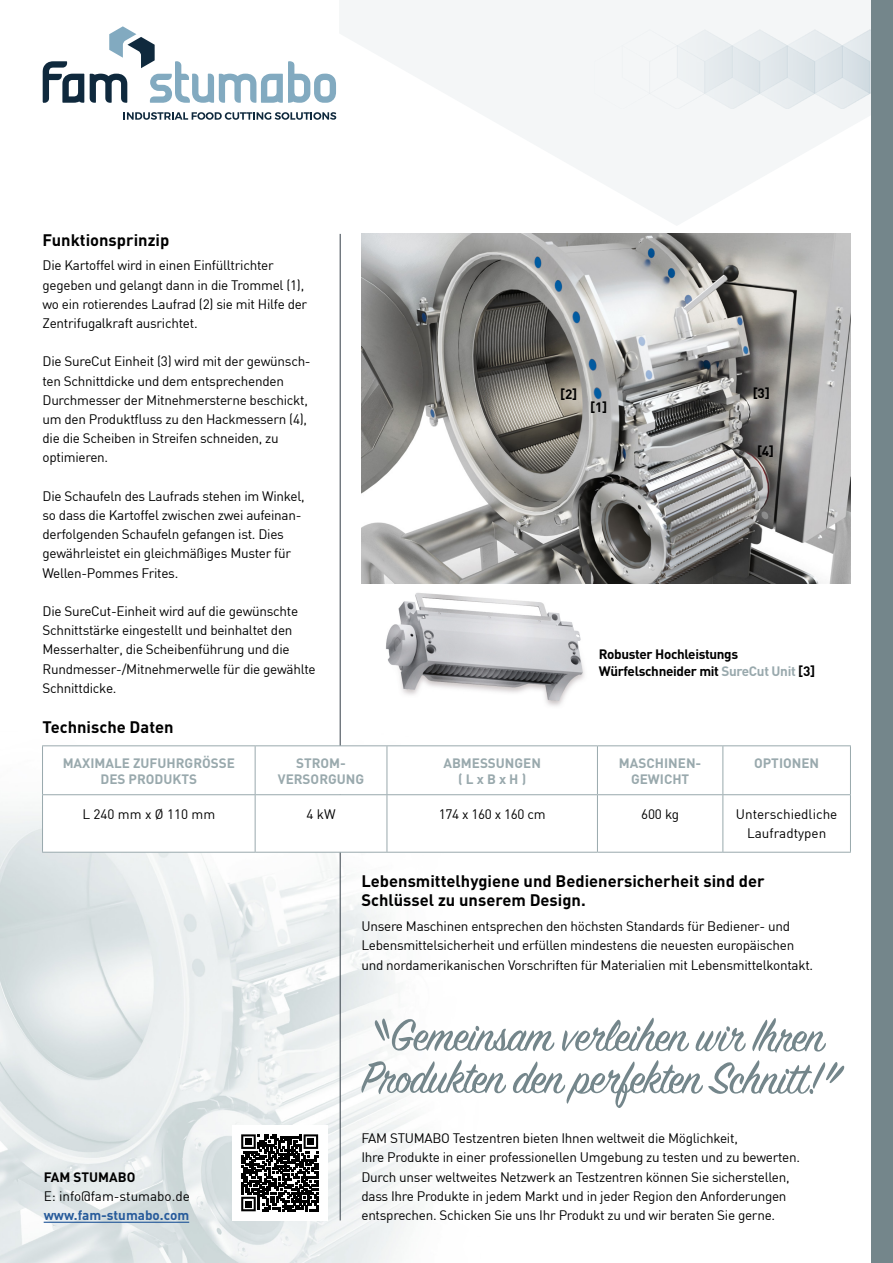
<style>
.page{position:relative;width:893px;height:1263px;background:#fff}
.page>*{position:absolute;margin:0;border:0;box-sizing:border-box;transform-origin:0 0}
.Titel{font:700 16.5px/19.2px "DIN";color:#000}
.Txt{font:13.5px/19.2px "DIN";letter-spacing:-.02em;color:#000}
.t1{font:700 13.5px/16.5px "DIN";color:#99a9ad;text-align:center}
.Txt-2{font:700 13.5px/17.2px "DIN";letter-spacing:-.025em;color:#000}
.Txt-3{font:13.5px/19.2px "DIN";color:#000;text-align:center}
.t2{font:700 13.5px "DIN";color:#275b9b}
.Paragraph_Style_1{font:13.5px "DIN";color:#000}
.Txt-4{font:700 13.5px "DIN";color:#000}
.s1{color:#99a9ad}
</style>
<div class="page">
<img style="left:0;top:69px;width:872px;height:1194px">
<svg style="left:339px;top:0;width:533px;height:226px;fill:#f4f6f7"></svg>
<img style="left:594px;top:27px;width:278px;height:81px">
<div style="left:872px;top:0;width:21px;height:1263px;background:#74868b"></div>
<hr style="left:340px;top:234px;width:1px;height:986px;background:#343e47">
<div style="left:232px;top:1125px;width:95px;height:95px;background:#fff"></div>
<svg style="left:43px;top:61px;width:41px;height:42px"></svg>
<svg style="left:90px;top:26px;width:246px;height:77px"></svg>
<svg style="left:124px;top:112px;width:212px;height:8px"></svg>
<svg style="left:375px;top:1017px;width:451px;height:36px"></svg>
<svg style="left:361px;top:1059px;width:483px;height:49px"></svg>
<hr style="left:44px;top:1222px;width:145px;height:1px;background:#275b9b">
<img style="left:361px;top:585px;width:237px;height:128px">
<svg style="left:43px;top:746px;width:807px;height:48px"></svg>
<svg style="left:43px;top:795px;width:807px;height:57px"></svg>
<hr style="left:42px;top:745px;width:213px;height:1px;background:#99a9ad">
<hr style="left:42px;top:746px;width:1px;height:48px;background:#99a9ad">
<hr style="left:255px;top:745px;width:132px;height:1px;background:#99a9ad">
<hr style="left:255px;top:746px;width:1px;height:48px;background:#99a9ad">
<hr style="left:387px;top:745px;width:210px;height:1px;background:#99a9ad">
<hr style="left:387px;top:746px;width:1px;height:48px;background:#99a9ad">
<hr style="left:597px;top:745px;width:126px;height:1px;background:#99a9ad">
<hr style="left:597px;top:746px;width:1px;height:48px;background:#99a9ad">
<hr style="left:723px;top:745px;width:128px;height:1px;background:#99a9ad">
<hr style="left:722px;top:746px;width:1px;height:48px;background:#99a9ad">
<hr style="left:850px;top:746px;width:1px;height:48px;background:#99a9ad">
<hr style="left:42px;top:794px;width:213px;height:1px;background:#99a9ad">
<hr style="left:42px;top:795px;width:1px;height:57px;background:#99a9ad">
<hr style="left:255px;top:794px;width:132px;height:1px;background:#99a9ad">
<hr style="left:255px;top:795px;width:1px;height:57px;background:#99a9ad">
<hr style="left:387px;top:794px;width:210px;height:1px;background:#99a9ad">
<hr style="left:387px;top:795px;width:1px;height:57px;background:#99a9ad">
<hr style="left:597px;top:794px;width:126px;height:1px;background:#99a9ad">
<hr style="left:597px;top:795px;width:1px;height:57px;background:#99a9ad">
<hr style="left:723px;top:794px;width:128px;height:1px;background:#99a9ad">
<hr style="left:722px;top:795px;width:1px;height:57px;background:#99a9ad">
<hr style="left:850px;top:795px;width:1px;height:57px;background:#99a9ad">
<hr style="left:42px;top:852px;width:213px;height:1px;background:#99a9ad">
<hr style="left:255px;top:852px;width:132px;height:1px;background:#99a9ad">
<hr style="left:387px;top:852px;width:210px;height:1px;background:#99a9ad">
<hr style="left:597px;top:852px;width:126px;height:1px;background:#99a9ad">
<hr style="left:723px;top:852px;width:128px;height:1px;background:#99a9ad">
<svg style="left:241px;top:1134px;width:77px;height:77px"></svg>
<div style="left:245px;top:1138px;width:7px;height:7px;background:#000"></div>
<div style="left:308px;top:1138px;width:6px;height:7px;background:#000"></div>
<div style="left:245px;top:1201px;width:7px;height:6px;background:#000"></div>
<img style="left:361px;top:234px;width:489px;height:349px">
<p class="Titel" style="left:43px;top:229px;width:128px">Funktionsprinzip</p>
<p class="Txt" style="left:43px;top:256px;width:266px">Die Kartoffel wird in einen Einfülltrichter gegeben und gelangt dann in die Trommel (1), wo ein rotierendes Laufrad (2) sie mit Hilfe der Zentrifugalkraft ausrichtet.</p>
<p class="Txt" style="left:43px;top:352px;width:270px">Die SureCut Einheit (3) wird mit der gewünsch&shy;ten Schnittdicke und dem entsprechenden Durchmesser der Mitnehmersterne beschickt, um den Produktfluss zu den Hackmessern (4), die die Scheiben in Streifen schneiden, zu optimieren.</p>
<p class="Txt" style="left:43px;top:486px;width:264px">Die Schaufeln des Laufrads stehen im Winkel, so dass die Kartoffel zwischen zwei aufeinan&shy;derfolgenden Schaufeln gefangen ist. Dies gewährleistet ein gleichmäßiges Muster für Wellen-Pommes Frites.</p>
<p class="Txt" style="left:43px;top:601px;width:275px">Die SureCut-Einheit wird auf die gewünschte Schnittstärke eingestellt und beinhaltet den Messerhalter, die Scheibenführung und die Rundmesser-/Mitnehmerwelle für die gewählte Schnittdicke.</p>
<p class="Txt-2" style="left:560px;top:385px;width:18px">[2]</p>
<p class="Txt-2" style="left:753px;top:384px;width:18px">[3]</p>
<p class="Txt-2" style="left:590px;top:398px;width:18px">[1]</p>
<p class="Txt-2" style="left:757px;top:442px;width:18px">[4]</p>
<p class="Txt-2" style="left:599px;top:645px;width:218px">Robuster Hochleistungs<br>Würfelschneider mit <span class="s1">SureCut Unit</span> [3]</p>
<p class="Titel" style="left:43px;top:716px;width:133px">Technische Daten</p>
<p class="t1" style="left:63px;top:754px;width:174px">MAXIMALE ZUFUHRGRÖSSE<br>DES PRODUKTS</p>
<p class="t1" style="left:278px;top:754px;width:88px">STROM-<br>VERSORGUNG</p>
<p class="t1" style="left:443px;top:754px;width:99px">ABMESSUNGEN ( L x B x H )</p>
<p class="t1" style="left:619px;top:754px;width:82px">MASCHINEN-<br>GEWICHT</p>
<p class="t1" style="left:754px;top:754px;width:67px">OPTIONEN</p>
<p class="Paragraph_Style_1" style="left:82px;top:805px;width:134px">L 240 mm x Ø 110 mm</p>
<p class="Txt" style="left:306px;top:804px;width:31px">4 kW</p>
<p class="Txt" style="left:439px;top:804px;width:109px">174 x 160 x 160 cm</p>
<p class="Txt" style="left:641px;top:804px;width:40px">600 kg</p>
<p class="Txt-3" style="left:736px;top:804px;width:103px">Unterschiedliche<br>Laufradtypen</p>
<p class="Txt-4" style="left:44px;top:1168px;width:93px">FAM STUMABO</p>
<p class="Txt-3" style="left:44px;top:1186px;width:148px">E: info@fam-stumabo.de</p>
<p class="t2" style="left:44px;top:1207px;width:147px">www.fam-stumabo.com</p>
<p class="Titel" style="left:361px;top:871px;width:405px">Lebensmittelhygiene und Bedienersicherheit sind der<br>Schlüssel zu unserem Design.</p>
<p class="Txt" style="left:361px;top:916px;width:453px">Unsere Maschinen entsprechen den höchsten Standards für Bediener- und<br>Lebensmittelsicherheit und erfüllen mindestens die neuesten europäischen und nordamerikanischen Vorschriften für Materialien mit Lebensmittelkontakt.</p>
<p class="Txt" style="left:361px;top:1128px;width:440px">FAM STUMABO Testzentren bieten Ihnen weltweit die Möglichkeit,<br>Ihre Produkte in einer professionellen Umgebung zu testen und zu bewerten.<br>Durch unser weltweites Netzwerk an Testzentren können Sie sicherstellen, dass Ihre Produkte in jedem Markt und in jeder Region den Anforderungen entsprechen. Schicken Sie uns Ihr Produkt zu und wir beraten Sie gerne.</p>
</div>
